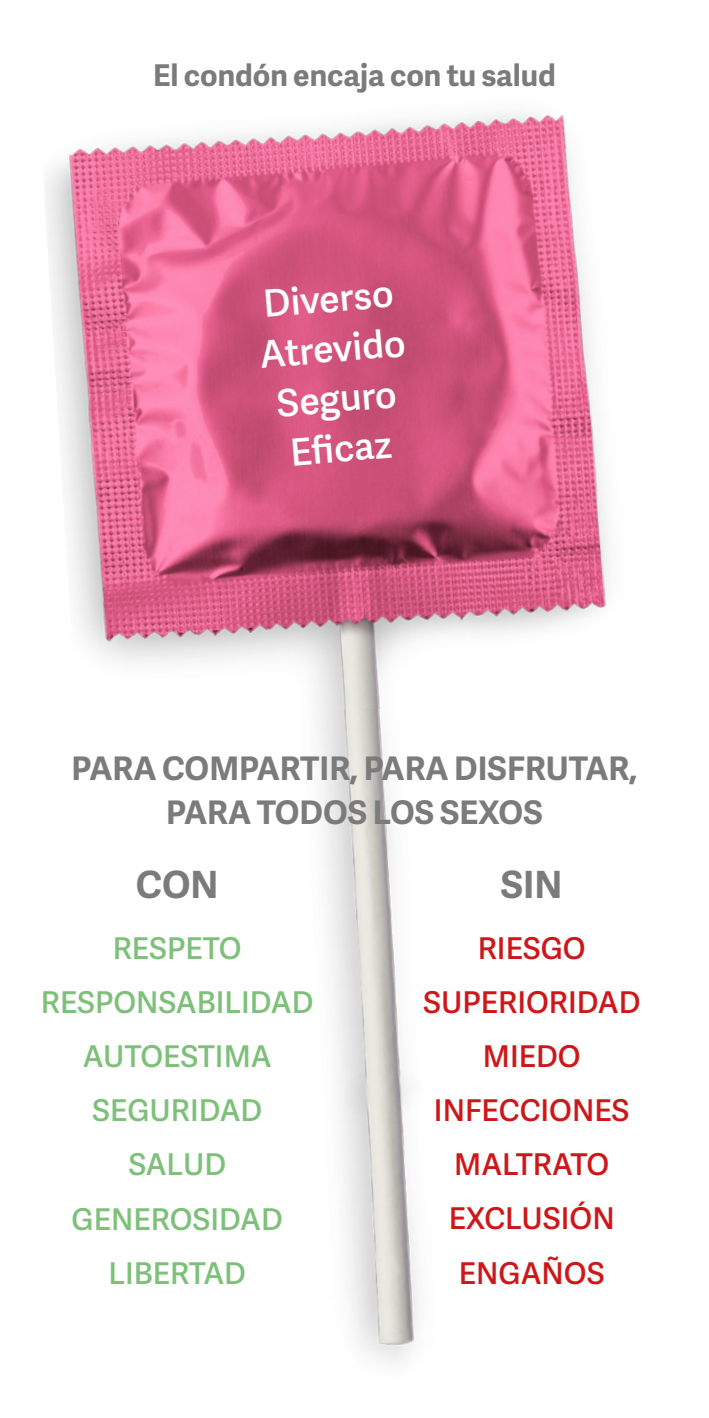
<style>
.page{position:relative;width:709px;height:1418px;background:#fff}
.page>*{position:absolute;margin:0;border:0;box-sizing:border-box;transform-origin:0 0}
.t1{font:600 37.5px/50px "Adelle Sans";color:#fff;text-align:center}
.t2{font:700 37.5px "Adelle Sans";color:#7c7b7b}
.t3{font:700 32.5px/44px "Adelle Sans";color:#7c7b7b;text-align:center}
.t4{font:600 30px/54px "Adelle Sans";color:#7ec07a;text-align:center}
.t5{font:600 30px/54px "Adelle Sans";color:#cd1719;text-align:center}
.t6{font:700 30px "Adelle Sans";color:#7c7b7b}
</style>
<div class="page">
<img style="left:46px;top:113px;width:563px;height:596px">
<img style="left:318px;top:709px;width:101px;height:653px">
<p class="t6" style="left:153px;top:53px;width:404px">El condón encaja con tu salud</p>
<p class="t1" style="left:253px;top:279px;width:148px;rotate:-5deg">Diverso<br>Atrevido<br>Seguro<br>Efi caz</p>
<p class="t3" style="left:72px;top:745px;width:567px">PARA COMPARTIR, PARA DISFRUTAR,<br>PARA TODOS LOS SEXOS</p>
<p class="t2" style="left:136px;top:857px;width:84px">CON</p>
<p class="t4" style="left:113px;top:920px;width:130px">RESPETO</p>
<p class="t5" style="left:478px;top:920px;width:109px">RIESGO</p>
<p class="t4" style="left:41px;top:974px;width:274px">RESPONSABILIDAD</p>
<p class="t2" style="left:501px;top:857px;width:63px">SIN</p>
<p class="t5" style="left:423px;top:974px;width:219px">SUPERIORIDAD</p>
<p class="t4" style="left:83px;top:1028px;width:190px">AUTOESTIMA</p>
<p class="t5" style="left:483px;top:1028px;width:99px">MIEDO</p>
<p class="t4" style="left:72px;top:1082px;width:213px">SEGURIDAD<br>SALUD<br>GENEROSIDAD<br>LIBERTAD</p>
<p class="t5" style="left:434px;top:1082px;width:197px">INFECCIONES<br>MALTRATO</p>
<p class="t5" style="left:449px;top:1190px;width:168px">EXCLUSIÓN</p>
<p class="t5" style="left:459px;top:1244px;width:147px">ENGAÑOS</p>
</div>
